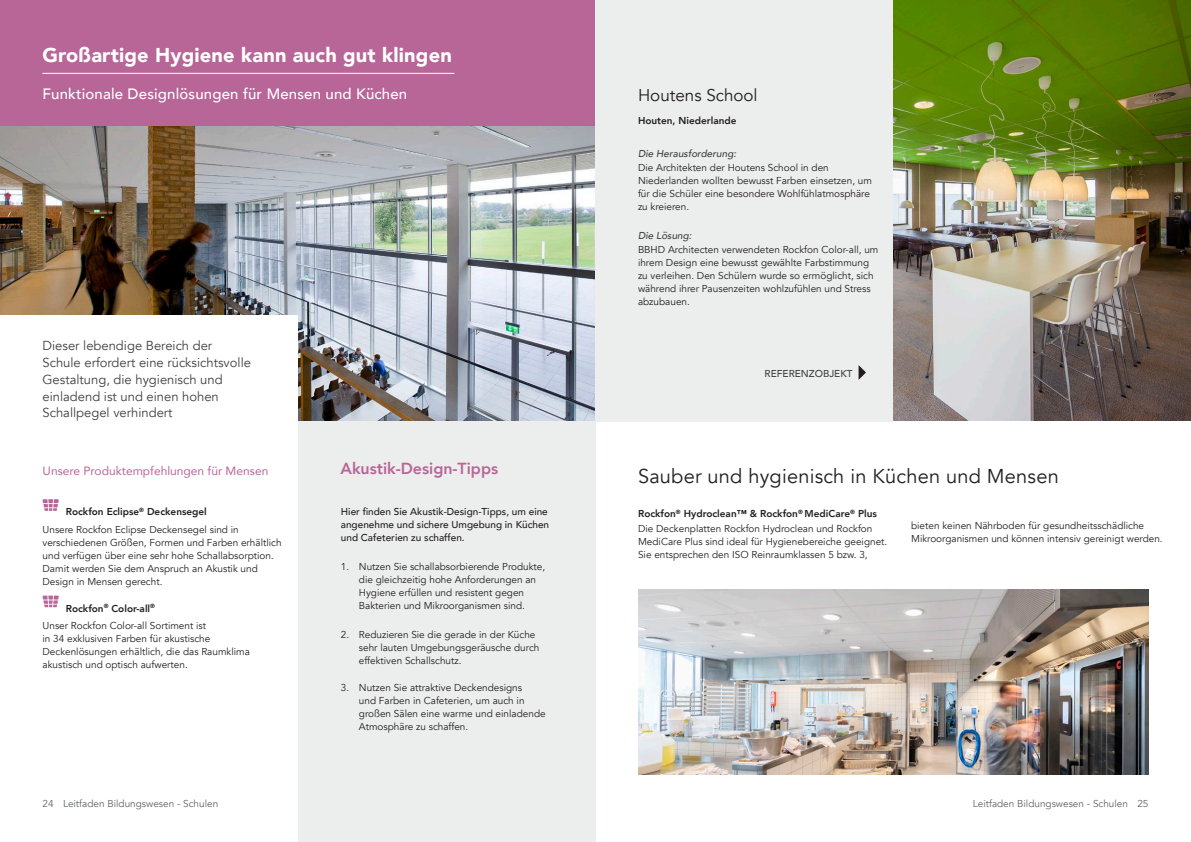
<style>
.page{position:relative;width:1191px;height:842px;background:#fff}
.page>*{position:absolute;margin:0;border:0;box-sizing:border-box;transform-origin:0 0}
.t1{font:20px "Avenir";letter-spacing:.01em;color:#231f20}
.t2{font:900 20px "Avenir";letter-spacing:.01em;color:#fff}
.t3{font:17px "Avenir";color:#231f20}
.t4{font:800 16px "Avenir";color:#b86598}
.t5{font:500 15px "Avenir";letter-spacing:.01em;color:#fff}
.t6{font:13px/16.9px "Avenir";color:#414142}
.t7{font:12px "Avenir";color:#b86598}
.t8{font:10px/13px "Avenir";color:#231f20}
.t9{font:500 10px/13px "Avenir";color:#231f20}
.t10{font:10px "Avenir";color:#636466}
.t11{font:800 10px "Avenir";color:#231f20}
.t12{font:italic 500 10px "Avenir";color:#414142}
.t13{font:500 10px "Avenir";color:#414142}
.s1{font-weight:800}
</style>
<div class="page">
<div style="left:0;top:0;width:595px;height:126px;background:#b86598"></div>
<div style="left:298px;top:421px;width:297px;height:421px;background:#eceded"></div>
<img style="left:0;top:126px;width:595px;height:295px">
<div style="left:0;top:315px;width:298px;height:117px;background:#fff"></div>
<svg style="left:43px;top:499px;width:16px;height:12px"></svg>
<svg style="left:43px;top:596px;width:16px;height:11px"></svg>
<img style="left:893px;top:0;width:298px;height:421px">
<div style="left:595px;top:0;width:298px;height:421px;background:#eceded"></div>
<svg style="left:858px;top:365px;width:8px;height:15px"></svg>
<img style="left:638px;top:589px;width:510px;height:185px">
<hr style="left:42px;top:73px;width:412px;height:1px;background:#fff">
<h1 class="t2" style="left:42px;top:38px;width:411px">Großartige Hygiene kann auch gut klingen</h1>
<h3 class="t5" style="left:42px;top:81px;width:366px">Funktionale Designlösungen für Mensen und Küchen</h3>
<h3 class="t6" style="left:43px;top:337px;width:210px">Dieser lebendige Bereich der<br>Schule erfordert eine rücksichtsvolle<br>Gestaltung, die hygienisch und einladend ist und einen hohen<br>Schallpegel verhindert</h3>
<p class="t7" style="left:43px;top:461px;width:227px">Unsere Produktempfehlungen für Mensen</p>
<h3 class="t4" style="left:340px;top:456px;width:159px">Akustik-Design-Tipps</h3>
<p class="t11" style="left:66px;top:504px;width:143px">Rockfon Eclipse<sup>®</sup> Deckensegel</p>
<p class="t8" style="left:43px;top:523px;width:240px">Unsere Rockfon Eclipse Deckensegel sind in verschiedenen Größen, Formen und Farben erhältlich und verfügen über eine sehr hohe Schallabsorption.<br>Damit werden Sie dem Anspruch an Akustik und Design in Mensen gerecht.</p>
<p class="t8" style="left:43px;top:619px;width:209px">Unser Rockfon Color-all Sortiment ist<br>in 34 exklusiven Farben für akustische Deckenlösungen erhältlich, die das Raumklima akustisch und optisch aufwerten.</p>
<p class="t11" style="left:66px;top:600px;width:91px">Rockfon<sup>®</sup> Color-all<sup>®</sup></p>
<p class="t9" style="left:341px;top:504px;width:210px">Hier finden Sie Akustik-Design-Tipps, um eine angenehme und sichere Umgebung in Küchen und Cafeterien zu schaffen.</p>
<p class="t8" style="left:359px;top:560px;width:188px;text-indent:-18px">1. Nutzen Sie schallabsorbierende Produkte, die gleichzeitig hohe Anforderungen an Hygiene erfüllen und resistent gegen Bakterien und Mikroorganismen sind.</p>
<p class="t8" style="left:359px;top:628px;width:182px;text-indent:-18px">2. Reduzieren Sie die gerade in der Küche sehr lauten Umgebungsgeräusche durch effektiven Schallschutz.</p>
<p class="t8" style="left:359px;top:681px;width:188px;text-indent:-18px">3. Nutzen Sie attraktive Deckendesigns<br>und Farben in Cafeterien, um auch in großen Sälen eine warme und einladende Atmosphäre zu schaffen.</p>
<h2 class="t3" style="left:638px;top:85px;width:121px">Houtens School</h2>
<p class="t11" style="left:638px;top:113px;width:100px">Houten, Niederlande</p>
<p class="t12" style="left:638px;top:147px;width:100px">Die Herausforderung:</p>
<p class="t8" style="left:638px;top:161px;width:235px">Die Architekten der Houtens School in den Niederlanden wollten bewusst Farben einsetzen, um für die Schüler eine besondere Wohlfühlatmosphäre zu kreieren.</p>
<p class="t12" style="left:638px;top:229px;width:55px">Die Lösung:</p>
<p class="t8" style="left:638px;top:244px;width:242px">BBHD Architecten verwendeten Rockfon Color-all, um ihrem Design eine bewusst gewählte Farbstimmung zu verleihen. Den Schülern wurde so ermöglicht, sich während ihrer Pausenzeiten wohlzufühlen und Stress abzubauen.</p>
<p class="t13" style="left:764px;top:364px;width:89px">REFERENZOBJEKT</p>
<h1 class="t1" style="left:638px;top:464px;width:422px">Sauber und hygienisch in Küchen und Mensen</h1>
<p class="t8" style="left:638px;top:507px;width:240px;line-height:14.4px"><span class="s1">Rockfon</span><sup>®</sup> <span class="s1">Hydroclean™ &amp; Rockfon</span><sup>®</sup> <span class="s1">MediCare</span><sup>®</sup> <span class="s1">Plus<br></span>Die Deckenplatten Rockfon Hydroclean und Rockfon</p>
<p class="t8" style="left:638px;top:535px;width:251px">MediCare Plus sind ideal für Hygienebereiche geeignet.<br>Sie entsprechen den ISO Reinraumklassen 5 bzw. 3,</p>
<p class="t8" style="left:911px;top:519px;width:253px">bieten keinen Nährboden für gesundheitsschädliche<br>Mikroorganismen und können intensiv gereinigt werden.</p>
<p class="t10" style="left:63px;top:797px;width:157px">Leitfaden Bildungswesen - Schulen</p>
<p class="t10" style="left:972px;top:797px;width:157px">Leitfaden Bildungswesen - Schulen</p>
<p class="t10" style="left:43px;top:797px;width:13px">24</p>
<p class="t10" style="left:1137px;top:797px;width:13px">25</p>
</div>
